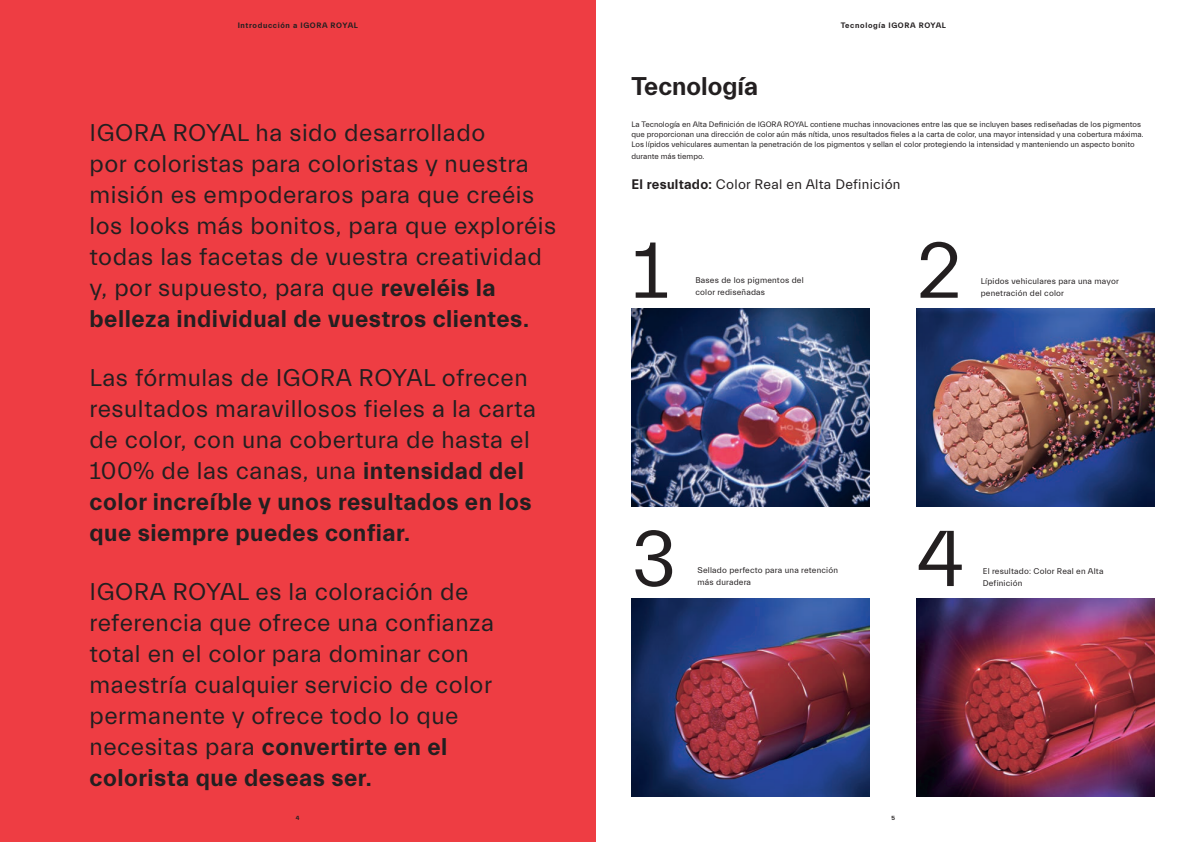
<style>
.page{position:relative;width:1191px;height:842px;background:#fff}
.page>*{position:absolute;margin:0;border:0;box-sizing:border-box;transform-origin:0 0}
.t1{font:700 26px "Everett";color:#231f20}
.t2{font:24.5px/31px "Everett";letter-spacing:.02em;color:#231f20}
.t3{font:14px "Everett";letter-spacing:.02em;color:#231f20}
.t4{font:8.5px "Everett";letter-spacing:.02em;color:#231f20}
.t5{font:8px/10px "Everett";color:#231f20}
.t6{font:700 8px "Everett";letter-spacing:.08em;color:#231f20}
.t7{font:700 6px "Everett";color:#231f20}
.s1{font-weight:700}
.s2{color:#fff}
</style>
<div class="page">
<div style="left:0;top:0;width:595px;height:842px;background:#ee3d43"></div>
<svg style="left:635px;top:242px;width:32px;height:56px"></svg>
<svg style="left:635px;top:530px;width:37px;height:57px"></svg>
<svg style="left:920px;top:242px;width:37px;height:56px"></svg>
<svg style="left:918px;top:531px;width:43px;height:55px"></svg>
<img style="left:916px;top:598px;width:239px;height:199px">
<img style="left:631px;top:309px;width:238px;height:198px">
<img style="left:631px;top:598px;width:238px;height:199px">
<img style="left:916px;top:309px;width:239px;height:198px">
<p class="t6" style="left:238px;top:21px;width:122px">Introducción a IGORA ROYAL</p>
<p class="t6" style="left:840px;top:21px;width:107px">Tecnología IGORA ROYAL</p>
<p class="t2" style="left:89px;top:117px;width:468px">IGORA ROYAL ha sido desarrollado<br>por coloristas para coloristas y nuestra misión es empoderaros para que creéis los looks más bonitos, para que exploréis todas las facetas de vuestra creatividad y, por supuesto, para que <span class="s1">reveléis la belleza individual de vuestros clientes.</span></p>
<p class="t2" style="left:89px;top:363px;width:448px">Las fórmulas de IGORA ROYAL ofrecen resultados maravillosos fieles a la carta de color, con una cobertura de hasta el 100% de las canas, una <span class="s1">intensidad del color increíble y unos resultados en los que siempre puedes confiar.</span></p>
<p class="t2" style="left:89px;top:577px;width:406px">IGORA ROYAL es la coloración de referencia que ofrece una confianza total en el color para dominar con maestría cualquier servicio de color permanente y ofrece todo lo que necesitas para <span class="s1">convertirte en el colorista que deseas ser.</span></p>
<p class="t1" style="left:631px;top:72px;width:128px">Tecnología</p>
<p class="t5" style="left:631px;top:120px;width:514px">La Tecnología en Alta Definición de IGORA ROYAL contiene muchas innovaciones entre las que se incluyen bases rediseñadas de los pigmentos que proporcionan una dirección de color aún más nítida, unos resultados fieles a la carta de color, una mayor intensidad y una cobertura máxima.<br>Los lípidos vehiculares aumentan la penetración de los pigmentos y sellan el color protegiendo la intensidad y manteniendo un aspecto bonito</p>
<p class="t5" style="left:631px;top:152px;width:74px">durante más tiempo.</p>
<p class="t3" style="left:631px;top:176px;width:270px"><span class="s1">El resultado:</span> Color Real en Alta Definición</p>
<p class="t4" style="left:690px;top:276px;width:115px"><span class="s2">-</span> Bases de los pigmentos del</p>
<p class="t4" style="left:690px;top:288px;width:77px"><span class="s2">-</span> color rediseñadas</p>
<p class="t4" style="left:692px;top:565px;width:148px"><span class="s2">-</span> Sellado perfecto para una retención</p>
<p class="t4" style="left:692px;top:577px;width:61px"><span class="s2">-</span> más duradera</p>
<p class="t4" style="left:975px;top:277px;width:145px"><span class="s2">-</span> Lípidos vehiculares para una mayor</p>
<p class="t4" style="left:975px;top:289px;width:90px"><span class="s2">-</span> penetración del color</p>
<p class="t4" style="left:977px;top:566px;width:128px"><span class="s2">-</span> El resultado: Color Real en Alta</p>
<p class="t4" style="left:977px;top:578px;width:47px"><span class="s2">-</span> Definición</p>
<p class="t7" style="left:296px;top:815px;width:5px">4</p>
<p class="t7" style="left:891px;top:815px;width:5px">5</p>
</div>
